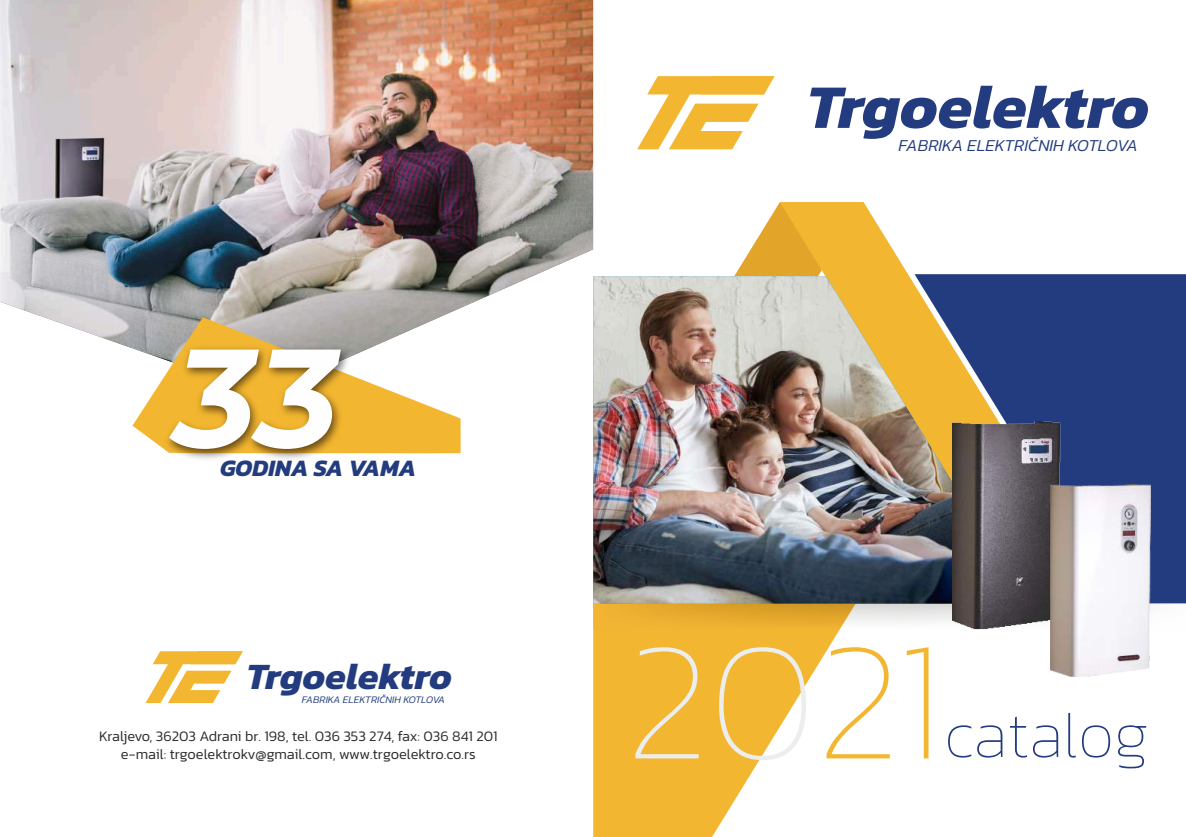
<style>
.page{position:relative;width:1186px;height:837px;background:#fff}
.page>*{position:absolute;margin:0;border:0;box-sizing:border-box;transform-origin:0 0}
.t1{font:100 169.9px "Kanit";color:#eceded}
.t2{font:italic 700 139.6px "Montserrat";color:#fefefe}
.t3{font:100 65.2px "Kanit";color:#233b7f}
.t4{font:italic 700 62.5px "Kanit";color:#233b7f}
.t5{font:italic 700 37.5px "Kanit";color:#233b7f}
.t6{font:italic 700 23.8px "Kanit";color:#233b7f}
.t7{font:italic 300 16.9px "Kanit";color:#233b7f}
.t8{font:300 14.6px/17.1px "Kanit";color:#2b2a2d;text-align:center}
.t9{font:italic 300 10.1px "Kanit";color:#233b7f}
.s1{color:#f3b630}
</style>
<div class="page">
<svg style="left:593px;top:202px;width:186px;height:74px"></svg>
<svg style="left:779px;top:202px;width:130px;height:74px;fill:#f3b630"></svg>
<div style="left:914px;top:274px;width:271px;height:329px;background:#233b7f"></div>
<svg style="left:593px;top:629px;width:247px;height:208px;fill:#f3b630"></svg>
<img style="left:1150px;top:586px;width:35px;height:1px">
<img style="left:593px;top:603px;width:262px;height:26px">
<svg style="left:637px;top:76px;width:137px;height:73px"></svg>
<img style="left:593px;top:276px;width:433px;height:327px">
<img style="left:951px;top:422px;width:108px;height:207px">
<img style="left:1050px;top:484px;width:100px;height:192px">
<svg style="left:145px;top:651px;width:98px;height:52px"></svg>
<img style="left:0;top:0;width:593px;height:348px">
<svg style="left:132px;top:317px;width:328px;height:136px"></svg>
<img style="left:157px;top:339px;width:201px;height:120px">
<h2 class="t2" style="left:174px;top:312px;width:166px">33</h2>
<h3 class="t6" style="left:220px;top:450px;width:198px">GODINA SA VAMA</h3>
<h3 class="t5" style="left:246px;top:648px;width:207px">Trgoelektro</h3>
<p class="t9" style="left:302px;top:692px;width:145px">FABRIKA ELEKTRIČNIH KOTLOVA</p>
<p class="t8" style="left:99px;top:727px;width:400px">Kraljevo, 36203 Adrani br. 198, tel. 036 353 274, fax: 036 841 201 e-mail: trgoelektrokv@gmail.com, www.trgoelektro.co.rs</p>
<h3 class="t4" style="left:806px;top:59px;width:344px">Trgoelektro</h3>
<p class="t7" style="left:898px;top:132px;width:241px">FABRIKA ELEKTRIČNIH KOTLOVA</p>
<h1 class="t1" style="left:625px;top:571px;width:318px">20<span class="s1">21</span></h1>
<h3 class="t3" style="left:944px;top:685px;width:206px">catalog</h3>
</div>
